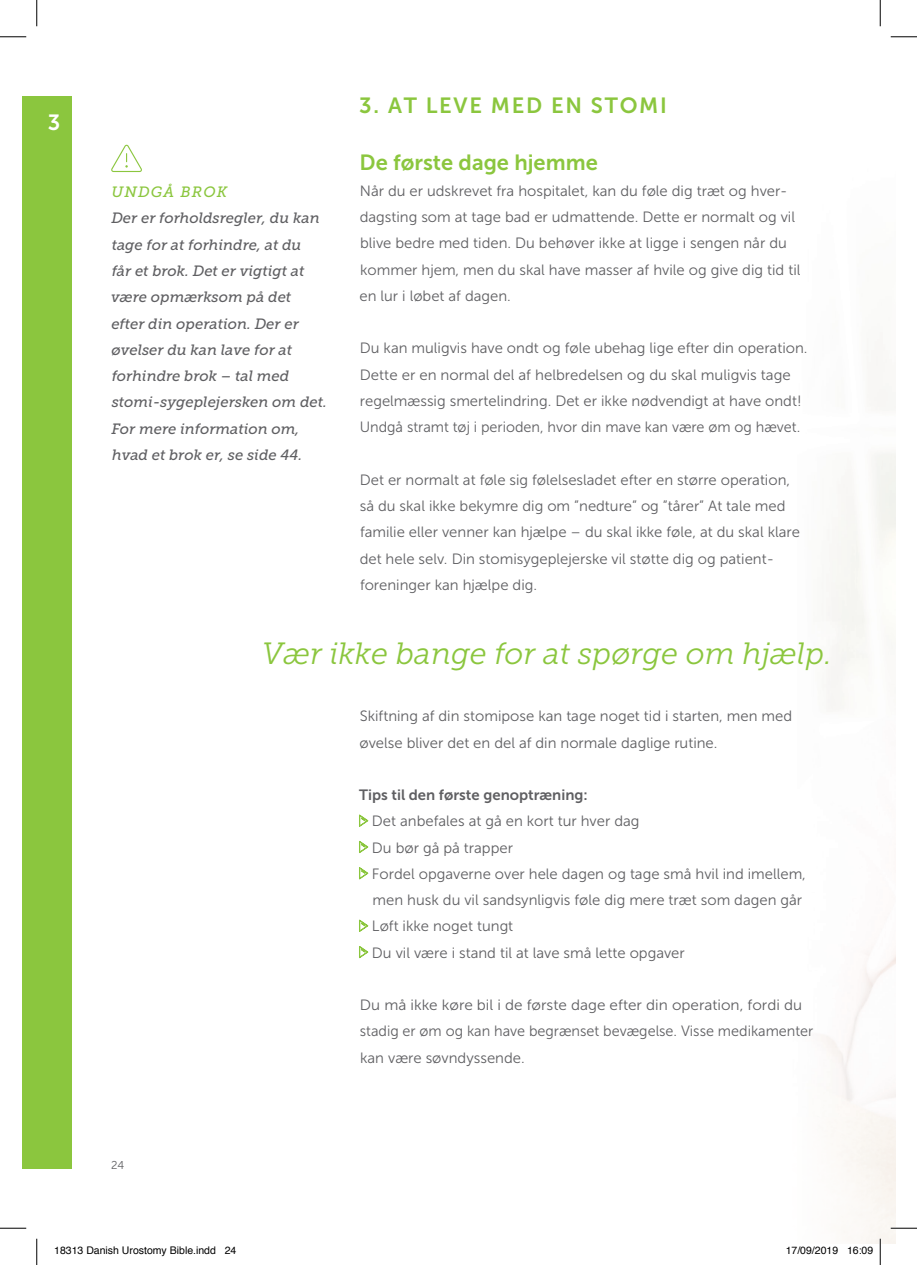
<style>
.page{position:relative;width:917px;height:1265px;background:#fff}
.page>*{position:absolute;margin:0;border:0;box-sizing:border-box;transform-origin:0 0}
.t1{font:italic 30.62px "Museo Slab 300";color:#8bc63e}
.t2{font:21.88px "Museo Sans 700";color:#8bc63e}
.t3{font:21.88px "Museo Sans 700";letter-spacing:.08em;color:#8bc63e}
.t4{font:21.88px "Museo Sans 700";color:#fff}
.t5{font:14.88px/26.2px "Museo Sans 300";color:#5f5f62}
.t6{font:italic 14.88px/26.2px "Museo Slab 500";color:#5f5f62}
.t7{font:14.88px "Museo Sans 700";color:#5f5f62}
.t8{font:italic 14.88px "Museo Slab 500";letter-spacing:.08em;color:#8bc63e}
.t9{font:11.38px "Museo Sans 300";color:#5f5f62}
.t10{font:10.5px "Helvetica";color:#000}
</style>
<div class="page">
<div style="left:22px;top:96px;width:49px;height:1072px;background:#8bc63e"></div>
<img style="left:821px;top:26px;width:74px;height:1216px">
<svg style="left:359px;top:814px;width:9px;height:13px"></svg>
<svg style="left:359px;top:841px;width:9px;height:12px"></svg>
<svg style="left:359px;top:867px;width:9px;height:12px"></svg>
<svg style="left:359px;top:919px;width:9px;height:13px"></svg>
<svg style="left:359px;top:946px;width:9px;height:12px"></svg>
<svg style="left:111px;top:145px;width:31px;height:27px"></svg>
<hr style="left:891px;top:36px;width:26px;height:2px;background:#fff">
<hr style="left:891px;top:1226px;width:26px;height:2px;background:#fff">
<hr style="left:879px;top:1238px;width:2px;height:26px;background:#fff">
<svg style="left:0;top:36px;width:26px;height:1px"></svg>
<svg style="left:891px;top:36px;width:26px;height:1px"></svg>
<svg style="left:0;top:1227px;width:26px;height:1px"></svg>
<svg style="left:891px;top:1227px;width:26px;height:1px"></svg>
<svg style="left:36px;top:0;width:1px;height:26px"></svg>
<svg style="left:36px;top:1238px;width:1px;height:26px"></svg>
<svg style="left:880px;top:0;width:1px;height:26px"></svg>
<svg style="left:880px;top:1238px;width:1px;height:26px"></svg>
<h2 class="t4" style="left:48px;top:110px;width:14px">3</h2>
<p class="t8" style="left:111px;top:184px;width:117px">UNDGÅ BROK</p>
<p class="t6" style="left:111px;top:205px;width:217px">Der er forholdsregler, du kan tage for at forhindre, at du<br>får et brok. Det er vigtigt at være opmærksom på det efter din operation. Der er øvelser du kan lave for at forhindre brok – tal med stomi-sygeplejersken om det.<br>For mere information om, hvad et brok er, se side 44.</p>
<h2 class="t3" style="left:359px;top:93px;width:309px">3. AT LEVE MED EN STOMI</h2>
<h2 class="t2" style="left:360px;top:150px;width:240px">De første dage hjemme</h2>
<p class="t5" style="left:359px;top:178px;width:442px">Når du er udskrevet fra hospitalet, kan du føle dig træt og hver&shy;dagsting som at tage bad er udmattende. Dette er normalt og vil blive bedre med tiden. Du behøver ikke at ligge i sengen når du kommer hjem, men du skal have masser af hvile og give dig tid til en lur i løbet af dagen.</p>
<p class="t5" style="left:360px;top:335px;width:449px">Du kan muligvis have ondt og føle ubehag lige efter din operation.<br>Dette er en normal del af helbredelsen og du skal muligvis tage regelmæssig smertelindring. Det er ikke nødvendigt at have ondt!<br>Undgå stramt tøj i perioden, hvor din mave kan være øm og hævet.</p>
<p class="t5" style="left:360px;top:466px;width:442px">Det er normalt at føle sig følelsesladet efter en større operation, så du skal ikke bekymre dig om ”nedture” og ”tårer” At tale med familie eller venner kan hjælpe – du skal ikke føle, at du skal klare det hele selv. Din stomisygeplejerske vil støtte dig og patient&shy;foreninger kan hjælpe dig.</p>
<h1 class="t1" style="left:262px;top:637px;width:571px">Vær ikke bange for at spørge om hjælp.</h1>
<p class="t9" style="left:111px;top:1158px;width:15px">24</p>
<p class="t5" style="left:359px;top:703px;width:434px">Skiftning af din stomipose kan tage noget tid i starten, men med øvelse bliver det en del af din normale daglige rutine.</p>
<p class="t7" style="left:359px;top:786px;width:230px">Tips til den første genoptræning:</p>
<p class="t5" style="left:372px;top:808px;width:435px">Det anbefales at gå en kort tur hver dag<br>Du bør gå på trapper<br>Fordel opgaverne over hele dagen og tage små hvil ind imellem, men husk du vil sandsynligvis føle dig mere træt som dagen går Løft ikke noget tungt<br>Du vil være i stand til at lave små lette opgaver</p>
<p class="t5" style="left:360px;top:991px;width:455px">Du må ikke køre bil i de første dage efter din operation, fordi du stadig er øm og kan have begrænset bevægelse. Visse medikamenter kan være søvndyssende.</p>
<p class="t10" style="left:54px;top:1242px;width:184px">18313 Danish Urostomy Bible.indd 24</p>
<p class="t10" style="left:786px;top:1242px;width:89px">17/09/2019 16:09</p>
</div>
